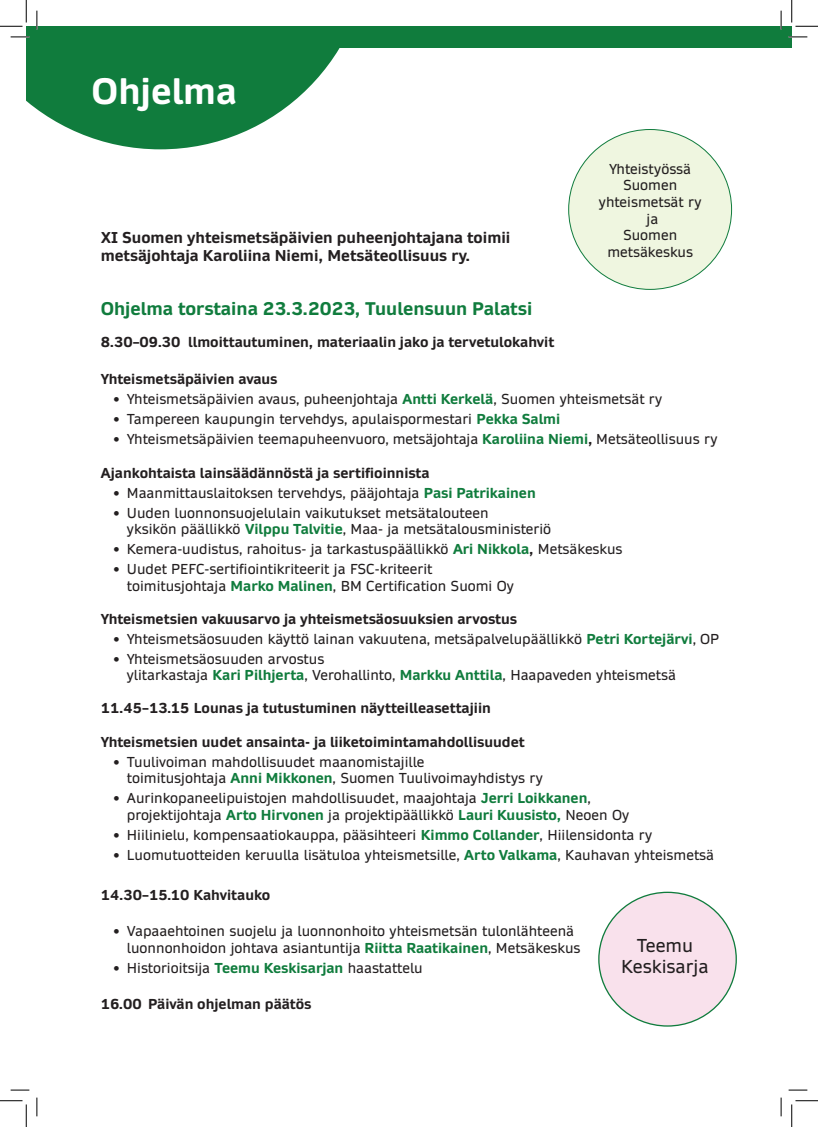
<style>
.page{position:relative;width:818px;height:1127px;background:#fff}
.page>*{position:absolute;margin:0;border:0;box-sizing:border-box;transform-origin:0 0}
.t1{font:700 35px "Daytona Pro";color:#fff}
.t2{font:17.88px/21.4px "Daytona Pro";color:#231f20;text-align:center}
.t3{font:700 17.5px "Daytona Pro";color:#107c3d}
.t4{font:700 15px/18px "Daytona Pro";color:#231f20}
.t5{font:13.75px/16.5px "Daytona Pro";color:#231f20}
.t6{font:700 13.75px "Daytona Pro";color:#231f20}
.s1{font-weight:700;color:#107c3d}
.s2{font-weight:700}
</style>
<div class="page">
<div style="left:26px;top:26px;width:766px;height:22px;background:#107c3d"></div>
<div style="left:569px;top:129px;width:162px;height:160px;background:#eff6e0;border-radius:50%"></div>
<svg style="left:26px;top:48px;width:314px;height:101px"></svg>
<div style="left:599px;top:892px;width:137px;height:133px;background:#f9e1ec;border-radius:50%"></div>
<svg style="left:11px;top:36px;width:18px;height:2px"></svg>
<svg style="left:788px;top:36px;width:19px;height:2px"></svg>
<svg style="left:11px;top:1089px;width:18px;height:1px"></svg>
<svg style="left:788px;top:1089px;width:19px;height:1px"></svg>
<svg style="left:36px;top:11px;width:2px;height:18px"></svg>
<svg style="left:36px;top:1097px;width:2px;height:18px"></svg>
<svg style="left:780px;top:11px;width:2px;height:18px"></svg>
<svg style="left:780px;top:1097px;width:2px;height:18px"></svg>
<svg style="left:0;top:0;width:27px;height:27px"></svg>
<svg style="left:0;top:1100px;width:27px;height:26px"></svg>
<svg style="left:791px;top:0;width:27px;height:27px"></svg>
<svg style="left:791px;top:1100px;width:27px;height:26px"></svg>
<h1 class="t1" style="left:92px;top:68px;width:147px">Ohjelma</h1>
<p class="t5" style="left:599px;top:160px;width:104px;text-align:center">Yhteistyössä<br>Suomen yhteismetsät ry ja<br>Suomen metsäkeskus</p>
<p class="t4" style="left:101px;top:228px;width:411px">XI Suomen yhteismetsäpäivien puheenjohtajana toimii metsäjohtaja Karoliina Niemi, Metsäteollisuus ry.</p>
<p class="t3" style="left:101px;top:297px;width:433px">Ohjelma torstaina 23.3.2023, Tuulensuun Palatsi</p>
<p class="t6" style="left:101px;top:333px;width:455px">8.30–09.30 llmoittautuminen, materiaalin jako ja tervetulokahvit</p>
<p class="t6" style="left:101px;top:370px;width:178px">Yhteismetsäpäivien avaus</p>
<p class="t5" style="left:113px;top:391px;width:551px">• Yhteismetsäpäivien avaus, puheenjohtaja <span class="s1">Antti Kerkelä</span>, Suomen yhteismetsät ry</p>
<p class="t5" style="left:113px;top:411px;width:448px">• Tampereen kaupungin tervehdys, apulaispormestari <span class="s1">Pekka Salmi</span></p>
<p class="t5" style="left:113px;top:431px;width:606px">• Yhteismetsäpäivien teemapuheenvuoro, metsäjohtaja <span class="s1">Karoliina Niemi</span><span class="s2">,</span> Metsäteollisuus ry</p>
<p class="t6" style="left:101px;top:463px;width:330px">Ajankohtaista lainsäädännöstä ja sertifioinnista</p>
<p class="t5" style="left:113px;top:484px;width:424px">• Maanmittauslaitoksen tervehdys, pääjohtaja <span class="s1">Pasi Patrikainen</span></p>
<p class="t5" style="left:127px;top:504px;width:426px;text-indent:-14px">• Uuden luonnonsuojelulain vaikutukset metsätalouteen<br>yksikön päällikkö <span class="s1">Vilppu Talvitie</span>, Maa- ja metsätalousministeriö</p>
<p class="t5" style="left:113px;top:540px;width:511px">• Kemera-uudistus, rahoitus- ja tarkastuspäällikkö <span class="s1">Ari Nikkola</span><span class="s2">,</span> Metsäkeskus</p>
<p class="t5" style="left:127px;top:560px;width:389px;text-indent:-14px">• Uudet PEFC-sertifiointikriteerit ja FSC-kriteerit toimitusjohtaja <span class="s1">Marko Malinen</span>, BM Certification Suomi Oy</p>
<p class="t6" style="left:101px;top:609px;width:418px">Yhteismetsien vakuusarvo ja yhteismetsäosuuksien arvostus</p>
<p class="t5" style="left:113px;top:630px;width:607px">• Yhteismetsäosuuden käyttö lainan vakuutena, metsäpalvelupäällikkö <span class="s1">Petri Kortejärvi</span>, OP</p>
<p class="t5" style="left:127px;top:650px;width:550px;text-indent:-14px">• Yhteismetsäosuuden arvostus<br>ylitarkastaja <span class="s1">Kari Pilhjerta</span>, Verohallinto, <span class="s1">Markku Anttila</span>, Haapaveden yhteismetsä</p>
<p class="t6" style="left:101px;top:699px;width:392px">11.45–13.15 Lounas ja tutustuminen näytteilleasettajiin</p>
<p class="t6" style="left:101px;top:732px;width:426px">Yhteismetsien uudet ansainta- ja liiketoimintamahdollisuudet</p>
<p class="t5" style="left:127px;top:753px;width:417px;text-indent:-14px">• Tuulivoiman mahdollisuudet maanomistajille<br>toimitusjohtaja <span class="s1">Anni Mikkonen</span>, Suomen Tuulivoimayhdistys ry</p>
<p class="t5" style="left:127px;top:789px;width:504px;text-indent:-14px">• Aurinkopaneelipuistojen mahdollisuudet, maajohtaja <span class="s1">Jerri Loikkanen</span>, projektijohtaja <span class="s1">Arto Hirvonen</span> ja projektipäällikkö <span class="s1">Lauri Kuusisto,</span> Neoen Oy</p>
<p class="t5" style="left:113px;top:826px;width:540px">• Hiilinielu, kompensaatiokauppa, pääsihteeri <span class="s1">Kimmo Collander</span>, Hiilensidonta ry</p>
<p class="t5" style="left:113px;top:846px;width:602px">• Luomutuotteiden keruulla lisätuloa yhteismetsille, <span class="s1">Arto Valkama</span>, Kauhavan yhteismetsä</p>
<p class="t6" style="left:101px;top:885px;width:171px">14.30–15.10 Kahvitauko</p>
<p class="t5" style="left:127px;top:922px;width:455px;text-indent:-14px">• Vapaaehtoinen suojelu ja luonnonhoito yhteismetsän tulonlähteenä luonnonhoidon johtava asiantuntija <span class="s1">Riitta Raatikainen</span>, Metsäkeskus</p>
<p class="t5" style="left:113px;top:959px;width:311px">• Historioitsija <span class="s1">Teemu Keskisarjan</span> haastattelu</p>
<p class="t6" style="left:101px;top:994px;width:212px">16.00 Päivän ohjelman päätös</p>
<h2 class="t2" style="left:621px;top:933px;width:89px">Teemu<br>Keskisarja</h2>
</div>
